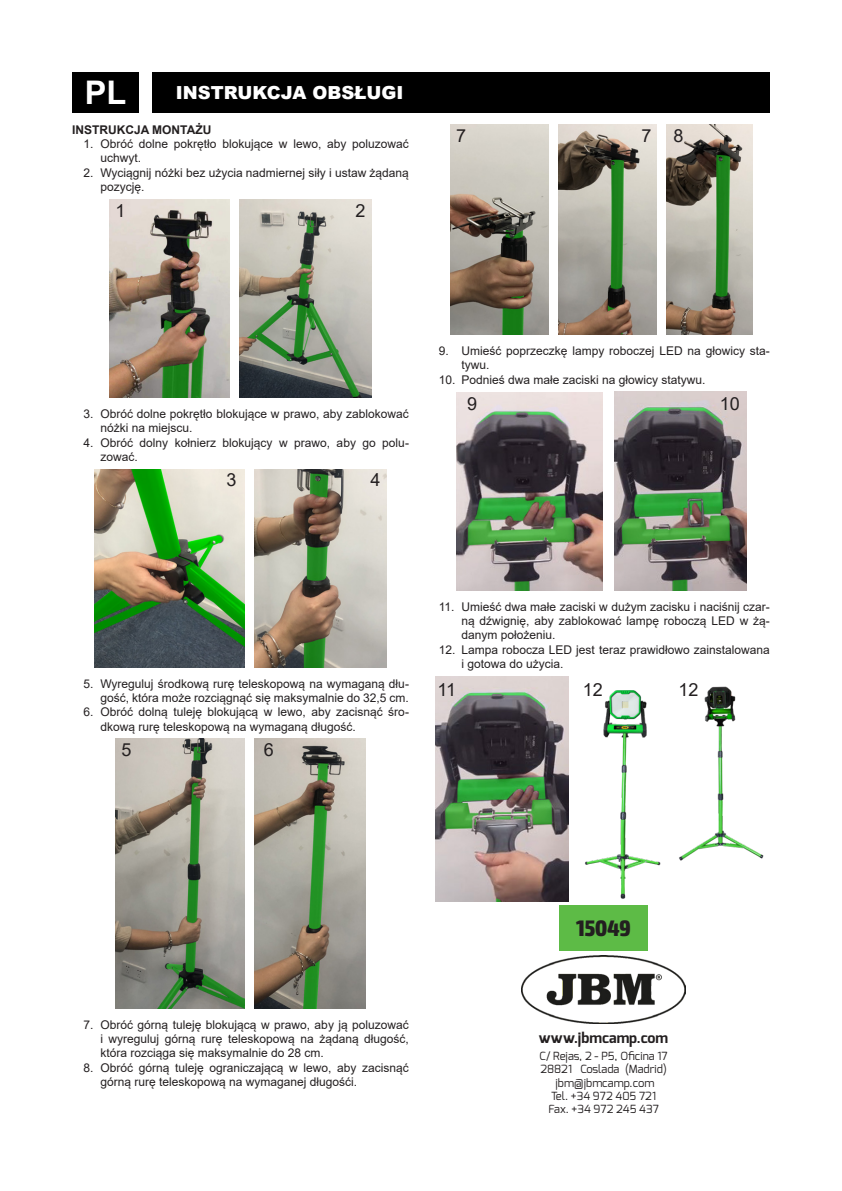
<style>
.page{position:relative;width:842px;height:1191px;background:#fff}
.page>*{position:absolute;margin:0;border:0;box-sizing:border-box;transform-origin:0 0}
.t1{font:700 32.6px "Arial";color:#fff}
.ÍNDEX{font:800 condensed 22.4px "Exo 2";color:#231f20}
.Estilo_de_párrafo_2{font:18px "Arial";color:#231f20}
.t2{font:900 18px "Arial";color:#fff}
.t3{font:700 14.4px "Exo";color:#231f20}
.t4{font:12px/14.4px "Arial";color:#231f20}
.Estilo_de_párrafo_3{font:700 12px "Arial";color:#231f20}
.t5{font:11.2px/13.4px "Exo";color:#231f20}
</style>
<div class="page">
<div style="left:72px;top:72px;width:67px;height:41px;background:#000"></div>
<div style="left:153px;top:72px;width:617px;height:41px;background:#000"></div>
<img style="left:110px;top:199px;width:119px;height:199px">
<img style="left:239px;top:199px;width:132px;height:199px">
<img style="left:95px;top:469px;width:149px;height:198px">
<img style="left:254px;top:469px;width:132px;height:198px">
<img style="left:116px;top:739px;width:129px;height:269px">
<img style="left:255px;top:739px;width:110px;height:269px">
<img style="left:450px;top:125px;width:99px;height:209px">
<img style="left:559px;top:125px;width:98px;height:209px">
<img style="left:667px;top:125px;width:85px;height:209px">
<img style="left:457px;top:392px;width:146px;height:198px">
<img style="left:614px;top:392px;width:132px;height:198px">
<img style="left:436px;top:676px;width:132px;height:225px">
<img style="left:585px;top:690px;width:76px;height:209px">
<img style="left:679px;top:686px;width:85px;height:175px">
<img style="left:521px;top:955px;width:165px;height:68px">
<div style="left:559px;top:905px;width:89px;height:46px;background:#5dbb46"></div>
<p class="t1" style="left:85px;top:69px;width:43px">PL</p>
<p class="t2" style="left:176px;top:80px;width:229px">INSTRUKCJA OBSŁUGI</p>
<p class="Estilo_de_párrafo_3" style="left:72px;top:121px;width:141px">INSTRUKCJA MONTAŻU</p>
<p class="t4" style="left:100px;top:136px;width:310px;text-indent:-17px">1. Obróć dolne pokrętło blokujące w lewo, aby poluzować uchwyt.</p>
<p class="t4" style="left:100px;top:165px;width:310px;text-indent:-17px">2. Wyciągnij nóżki bez użycia nadmiernej siły i ustaw żądaną pozycję.</p>
<p class="Estilo_de_párrafo_2" style="left:116px;top:198px;width:12px">1</p>
<p class="Estilo_de_párrafo_2" style="left:356px;top:198px;width:12px">2</p>
<p class="Estilo_de_párrafo_2" style="left:456px;top:123px;width:12px">7</p>
<p class="Estilo_de_párrafo_2" style="left:641px;top:123px;width:12px">7</p>
<p class="Estilo_de_párrafo_2" style="left:673px;top:123px;width:12px">8</p>
<p class="t4" style="left:100px;top:406px;width:310px;text-indent:-17px">3. Obróć dolne pokrętło blokujące w prawo, aby zablokować nóżki na miejscu.</p>
<p class="t4" style="left:100px;top:435px;width:310px;text-indent:-17px">4. Obróć dolny kołnierz blokujący w prawo, aby go polu&shy;zować.</p>
<p class="Estilo_de_párrafo_2" style="left:227px;top:467px;width:12px">3</p>
<p class="Estilo_de_párrafo_2" style="left:371px;top:467px;width:12px">4</p>
<p class="t4" style="left:461px;top:343px;width:310px;text-indent:-23px">9. Umieść poprzeczkę lampy roboczej LED na głowicy sta&shy;tywu.</p>
<p class="t4" style="left:439px;top:372px;width:268px">10. Podnieś dwa małe zaciski na głowicy statywu.</p>
<p class="Estilo_de_párrafo_2" style="left:467px;top:391px;width:12px">9</p>
<p class="Estilo_de_párrafo_2" style="left:720px;top:391px;width:22px">10</p>
<p class="t4" style="left:83px;top:676px;width:327px;text-align:right">5. Wyreguluj środkową rurę teleskopową na wymaganą dłu&shy;gość, która może rozciągnąć się maksymalnie do 32,5 cm.</p>
<p class="t4" style="left:100px;top:705px;width:310px;text-indent:-17px">6. Obróć dolną tuleję blokującą w lewo, aby zacisnąć śro&shy;dkową rurę teleskopową na wymaganą długość.</p>
<p class="Estilo_de_párrafo_2" style="left:121px;top:737px;width:12px">5</p>
<p class="Estilo_de_párrafo_2" style="left:264px;top:737px;width:12px">6</p>
<p class="t4" style="left:461px;top:599px;width:310px;text-align:justify;text-indent:-23px">11. Umieść dwa małe zaciski w dużym zacisku i naciśnij czar&shy;ną dźwignię, aby zablokować lampę roboczą LED w żą&shy;danym położeniu.</p>
<p class="t4" style="left:461px;top:642px;width:310px;text-indent:-23px">12. Lampa robocza LED jest teraz prawidłowo zainstalowana i gotowa do użycia.</p>
<p class="Estilo_de_párrafo_2" style="left:437px;top:677px;width:20px">11</p>
<p class="Estilo_de_párrafo_2" style="left:583px;top:677px;width:22px">12</p>
<p class="Estilo_de_párrafo_2" style="left:679px;top:677px;width:22px">12</p>
<p class="t4" style="left:100px;top:1017px;width:310px;text-align:justify;text-indent:-17px">7. Obróć górną tuleję blokującą w prawo, aby ją poluzować i wyreguluj górną rurę teleskopową na żądaną długość, która rozciąga się maksymalnie do 28 cm.</p>
<p class="t4" style="left:100px;top:1060px;width:310px;text-indent:-17px">8. Obróć górną tuleję ograniczającą w lewo, aby zacisnąć górną rurę teleskopową na wymaganej długośći.</p>
<p class="ÍNDEX" style="left:576px;top:914px;width:56px">15049</p>
<p class="t3" style="left:539px;top:1028px;width:131px">www.jbmcamp.com</p>
<p class="t5" style="left:539px;top:1048px;width:130px">C/ Rejas, 2 - P5, Oficina 17<br>28821 Coslada (Madrid)</p>
<p class="t5" style="left:548px;top:1075px;width:112px;text-align:center">jbm@jbmcamp.com<br>Tel. +34 972 405 721<br>Fax. +34 972 245 437</p>
</div>
